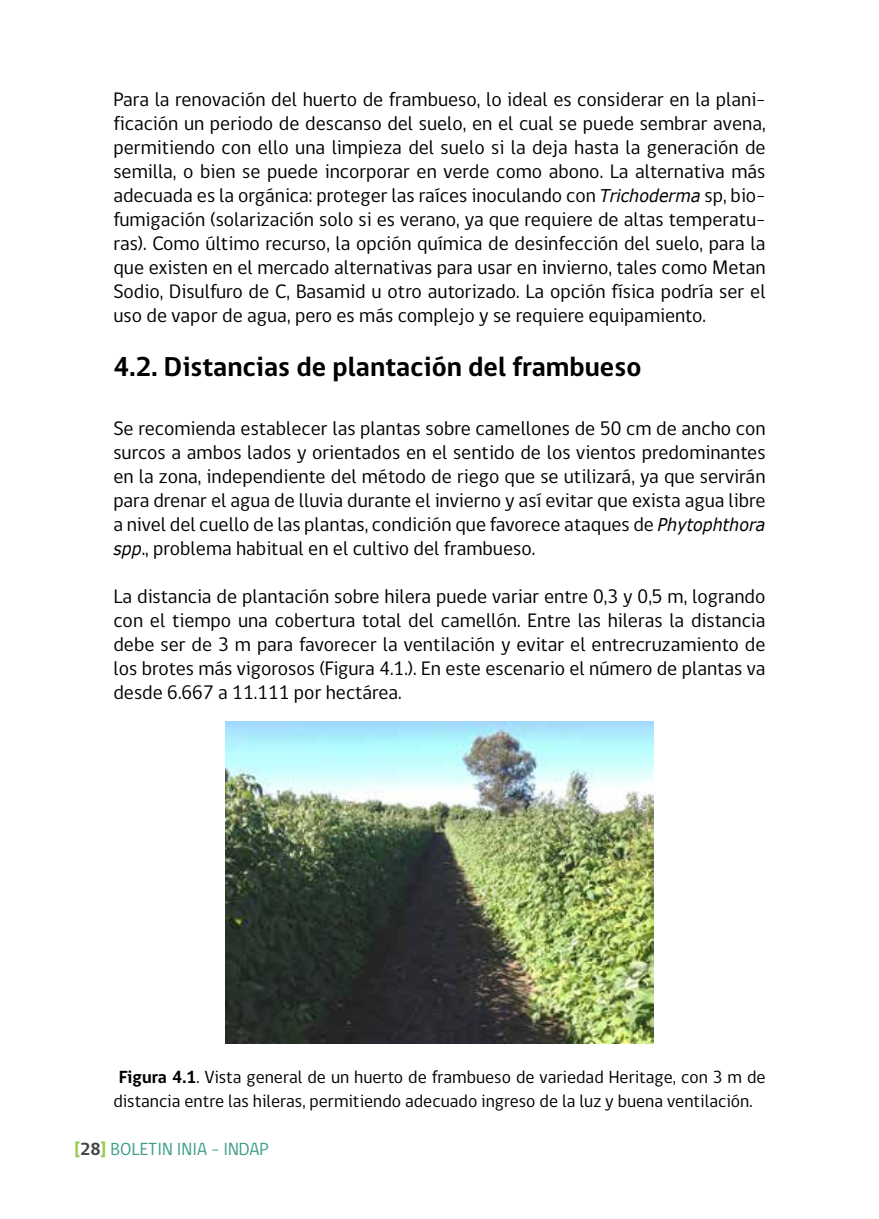
<style>
.page{position:relative;width:879px;height:1219px;background:#fff}
.page>*{position:absolute;margin:0;border:0;box-sizing:border-box;transform-origin:0 0}
.t1{font:700 28px "gob CL";color:#000}
.t2{font:20px/24px "gob CL";color:#000;text-align:justify}
.t3{font:18px/24px "gob CL";color:#000}
.t4{font:18px "gob CL";color:#3d9e8a}
.s1{font-family:"Verdana";font-style:italic;font-size:17.6px}
.s2{font-weight:700}
.s3{font-weight:700;color:#99cb52}
.s4{font-weight:700;color:#414042}
</style>
<div class="page">
<img style="left:225px;top:722px;width:429px;height:321px">
<p class="t2" style="left:113px;top:88px;width:654px">Para la renovación del huerto de frambueso, lo ideal es considerar en la plani&shy;ficación un periodo de descanso del suelo, en el cual se puede sembrar avena, permitiendo con ello una limpieza del suelo si la deja hasta la generación de semilla, o bien se puede incorporar en verde como abono. La alternativa más adecuada es la orgánica: proteger las raíces inoculando con <span class="s1">Trichoderma</span> sp, bio&shy;fumigación (solarización solo si es verano, ya que requiere de altas temperatu&shy;ras). Como último recurso, la opción química de desinfección del suelo, para la que existen en el mercado alternativas para usar en invierno, tales como Metan Sodio, Disulfuro de C, Basamid u otro autorizado. La opción física podría ser el uso de vapor de agua, pero es más complejo y se requiere equipamiento.</p>
<h1 class="t1" style="left:113px;top:347px;width:529px">4.2. Distancias de plantación del frambueso</h1>
<p class="t2" style="left:113px;top:417px;width:654px">Se recomienda establecer las plantas sobre camellones de 50 cm de ancho con surcos a ambos lados y orientados en el sentido de los vientos predominantes en la zona, independiente del método de riego que se utilizará, ya que servirán para drenar el agua de lluvia durante el invierno y así evitar que exista agua libre a nivel del cuello de las plantas, condición que favorece ataques de <span class="s1">Phytophthora spp</span>., problema habitual en el cultivo del frambueso.</p>
<p class="t2" style="left:113px;top:585px;width:653px">La distancia de plantación sobre hilera puede variar entre 0,3 y 0,5 m, logrando con el tiempo una cobertura total del camellón. Entre las hileras la distancia debe ser de 3 m para favorecer la ventilación y evitar el entrecruzamiento de los brotes más vigorosos (Figura 4.1.). En este escenario el número de plantas va desde 6.667 a 11.111 por hectárea.</p>
<p class="t3" style="left:113px;top:1065px;width:653px;text-indent:6px"><span class="s2">Figura 4.1</span>. Vista general de un huerto de frambueso de variedad Heritage, con 3 m de distancia entre las hileras, permitiendo adecuado ingreso de la luz y buena ventilación.</p>
<p class="t4" style="left:74px;top:1136px;width:196px"><span class="s3">[</span><span class="s4">28</span><span class="s3">]</span> BOLETIN INIA - INDAP</p>
</div>
